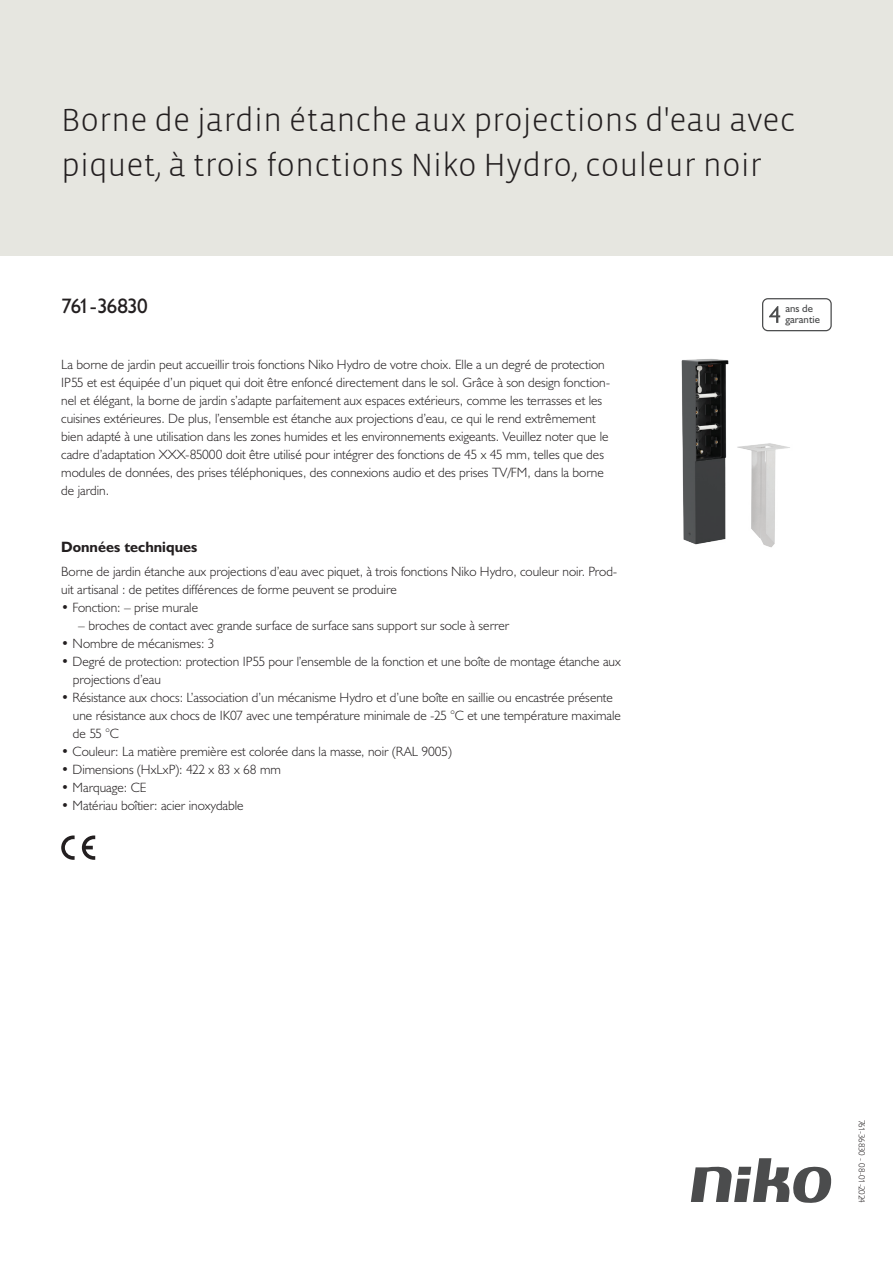
<style>
.page{position:relative;width:893px;height:1263px;background:#fff}
.page>*{position:absolute;margin:0;border:0;box-sizing:border-box;transform-origin:0 0}
.Title_datasheets{font:300 33px/45px "Vista Sans";color:#231f20}
.Article_number{font:21px "Humanist 521 BT";letter-spacing:-.04em;color:#231f20}
.Titles_parts{font:700 15px "Humanist 521 BT";color:#231f20}
.Platte_tekst_CAB{font:300 13.5px/18px "Humanist 521 BT";color:#231f20}
.USP_Bullets{font:300 13.5px/18px "Humanist 521 BT";color:#231f20}
.USP_Bullets_level_2{font:300 13.5px "Humanist 521 BT";color:#231f20}
.t1{font:10.8px/10.8px "Humanist 521 BT";color:#4b4c4d}
.Revision{font:300 9px "Humanist 521 BT";letter-spacing:-.05em;color:#231f20}
</style>
<div class="page">
<svg style="left:691px;top:1158px;width:141px;height:45px"></svg>
<div style="left:0;top:0;width:893px;height:255px;background:#e6e6e0"></div>
<svg style="left:82px;top:835px;width:13px;height:25px"></svg>
<svg style="left:61px;top:835px;width:14px;height:25px"></svg>
<svg style="left:762px;top:298px;width:70px;height:33px"></svg>
<img style="left:681px;top:359px;width:109px;height:189px">
<p class="Title_datasheets" style="left:61px;top:98px;width:736px">Borne de jardin étanche aux projections d'eau avec piquet, à trois fonctions Niko Hydro, couleur noir</p>
<p class="Article_number" style="left:61px;top:293px;width:88px">761-36830</p>
<p class="t1" style="left:785px;top:303px;width:36px">ans de garantie</p>
<p class="Platte_tekst_CAB" style="left:61px;top:355px;width:551px">La borne de jardin peut accueillir trois fonctions Niko Hydro de votre choix. Elle a un degré de protection IP55 et est équipée d’un piquet qui doit être enfoncé directement dans le sol. Grâce à son design fonction&shy;nel et élégant, la borne de jardin s’adapte parfaitement aux espaces extérieurs, comme les terrasses et les cuisines extérieures. De plus, l’ensemble est étanche aux projections d’eau, ce qui le rend extrêmement bien adapté à une utilisation dans les zones humides et les environnements exigeants. Veuillez noter que le cadre d’adaptation XXX-85000 doit être utilisé pour intégrer des fonctions de 45 x 45 mm, telles que des modules de données, des prises téléphoniques, des connexions audio et des prises TV/FM, dans la borne de jardin.</p>
<p class="Titles_parts" style="left:61px;top:537px;width:138px">Données techniques</p>
<p class="Platte_tekst_CAB" style="left:61px;top:562px;width:558px">Borne de jardin étanche aux projections d’eau avec piquet, à trois fonctions Niko Hydro, couleur noir. Prod&shy;uit artisanal : de petites différences de forme peuvent se produire</p>
<p class="USP_Bullets" style="left:61px;top:598px;width:138px">• Fonction: – prise murale</p>
<p class="USP_Bullets_level_2" style="left:78px;top:617px;width:433px">– broches de contact avec grande surface de surface sans support sur socle à serrer</p>
<p class="USP_Bullets" style="left:61px;top:634px;width:155px">• Nombre de mécanismes: 3</p>
<p class="USP_Bullets" style="left:73px;top:652px;width:549px;text-indent:-12px">• Degré de protection: protection IP55 pour l’ensemble de la fonction et une boîte de montage étanche aux projections d’eau</p>
<p class="USP_Bullets" style="left:73px;top:688px;width:549px;text-indent:-12px">• Résistance aux chocs: L’association d’un mécanisme Hydro et d’une boîte en saillie ou encastrée présente une résistance aux chocs de IK07 avec une température minimale de -25 °C et une température maximale de 55 °C</p>
<p class="USP_Bullets" style="left:61px;top:742px;width:392px">• Couleur: La matière première est colorée dans la masse, noir (RAL 9005)</p>
<p class="USP_Bullets" style="left:61px;top:760px;width:221px">• Dimensions (HxLxP): 422 x 83 x 68 mm</p>
<p class="USP_Bullets" style="left:61px;top:778px;width:87px">• Marquage: CE</p>
<p class="USP_Bullets" style="left:61px;top:796px;width:184px">• Matériau boîtier: acier inoxydable</p>
<p class="Revision" style="left:868px;top:1120px;width:85px;rotate:90deg">761-36830 - 08-01-2024</p>
</div>
